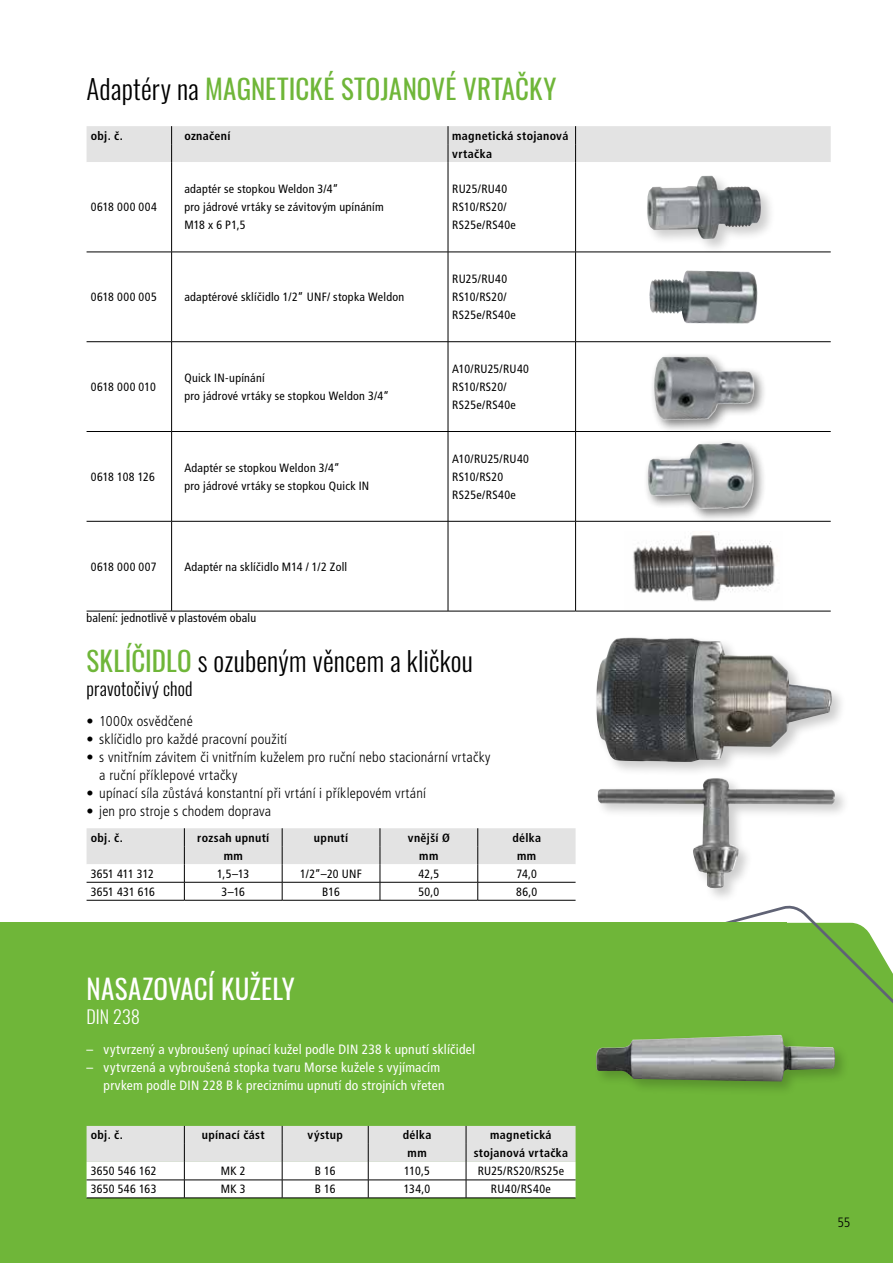
<style>
.page{position:relative;width:893px;height:1263px;background:#fff}
.page>*{position:absolute;margin:0;border:0;box-sizing:border-box;transform-origin:0 0}
.t1{font:27px "Oswald";letter-spacing:.01em;color:#6fb639}
.t2{font:300 27px "Oswald";letter-spacing:.01em;color:#000}
.t3{font:27px "Oswald";letter-spacing:.01em;color:#fff}
.t4{font:300 18px "Oswald";letter-spacing:.01em;color:#000}
.t5{font:300 18px "Oswald";letter-spacing:.005em;color:#fff}
.t6{font:300 condensed 14.25px/18px "Frutiger LT Pro";letter-spacing:.015em;color:#000}
.t7{font:condensed 13.5px/18px "Frutiger LT Pro";letter-spacing:.02em;color:#fff}
.t8{font:300 condensed 13.5px "Frutiger LT Pro";color:#000}
.t9{font:condensed 12px/18px "Frutiger LT Pro";letter-spacing:.02em;color:#000}
.t10{font:700 condensed 12px/18px "Frutiger LT Pro";letter-spacing:.025em;color:#000}
.t11{font:condensed 12px "Frutiger LT Pro";letter-spacing:.04em;color:#000}
.t12{font:condensed 12px "Frutiger LT Pro";letter-spacing:.045em;color:#000}
.t13{font:condensed 12px "Frutiger LT Pro";color:#000}
.t14{font:condensed 12px "Frutiger LT Pro";letter-spacing:-.005em;color:#000}
.s1{font-weight:300;color:#000}
.s2{font-weight:400;color:#6fb639}
</style>
<div class="page">
<div style="left:787px;top:1127px;width:106px;height:136px;background:#6fb639"></div>
<svg style="left:721px;top:905px;width:172px;height:222px"></svg>
<div style="left:0;top:923px;width:787px;height:340px;background:#6fb639"></div>
<svg style="left:87px;top:162px;width:744px;height:449px"></svg>
<hr style="left:448px;top:162px;width:1px;height:90px;background:#000">
<hr style="left:87px;top:252px;width:85px;height:1px;background:#000">
<hr style="left:172px;top:252px;width:276px;height:1px;background:#000">
<hr style="left:448px;top:252px;width:128px;height:1px;background:#000">
<hr style="left:448px;top:252px;width:1px;height:89px;background:#000">
<hr style="left:576px;top:252px;width:255px;height:1px;background:#000">
<hr style="left:87px;top:341px;width:85px;height:1px;background:#000">
<hr style="left:172px;top:341px;width:276px;height:1px;background:#000">
<hr style="left:448px;top:341px;width:128px;height:1px;background:#000">
<hr style="left:448px;top:342px;width:1px;height:89px;background:#000">
<hr style="left:576px;top:341px;width:255px;height:1px;background:#000">
<hr style="left:87px;top:431px;width:85px;height:1px;background:#000">
<hr style="left:172px;top:431px;width:276px;height:1px;background:#000">
<hr style="left:448px;top:431px;width:128px;height:1px;background:#000">
<hr style="left:448px;top:432px;width:1px;height:89px;background:#000">
<hr style="left:576px;top:431px;width:255px;height:1px;background:#000">
<hr style="left:87px;top:521px;width:85px;height:1px;background:#000">
<hr style="left:172px;top:521px;width:276px;height:1px;background:#000">
<hr style="left:448px;top:521px;width:128px;height:1px;background:#000">
<hr style="left:448px;top:521px;width:1px;height:90px;background:#000">
<hr style="left:576px;top:521px;width:255px;height:1px;background:#000">
<hr style="left:171px;top:162px;width:1px;height:90px;background:#000">
<hr style="left:171px;top:252px;width:1px;height:89px;background:#000">
<hr style="left:171px;top:342px;width:1px;height:89px;background:#000">
<hr style="left:171px;top:432px;width:1px;height:89px;background:#000">
<hr style="left:171px;top:521px;width:1px;height:90px;background:#000">
<hr style="left:87px;top:611px;width:85px;height:1px;background:#000">
<hr style="left:172px;top:611px;width:276px;height:1px;background:#000">
<hr style="left:448px;top:611px;width:128px;height:1px;background:#000">
<hr style="left:576px;top:611px;width:255px;height:1px;background:#000">
<div style="left:87px;top:126px;width:744px;height:36px;background:#e3e3e3"></div>
<hr style="left:575px;top:162px;width:1px;height:90px;background:#000">
<hr style="left:575px;top:252px;width:1px;height:89px;background:#000">
<hr style="left:575px;top:342px;width:1px;height:89px;background:#000">
<hr style="left:575px;top:432px;width:1px;height:89px;background:#000">
<hr style="left:575px;top:521px;width:1px;height:90px;background:#000">
<hr style="left:87px;top:900px;width:97px;height:1px;background:#000">
<hr style="left:184px;top:900px;width:98px;height:1px;background:#000">
<hr style="left:282px;top:900px;width:98px;height:1px;background:#000">
<hr style="left:380px;top:900px;width:98px;height:1px;background:#000">
<hr style="left:478px;top:900px;width:98px;height:1px;background:#000">
<svg style="left:87px;top:828px;width:489px;height:72px"></svg>
<div style="left:593px;top:634px;width:254px;height:143px;background:#000;opacity:.2"></div>
<img style="left:596px;top:637px;width:236px;height:125px">
<div style="left:593px;top:1032px;width:257px;height:64px;background:#000;opacity:.2"></div>
<img style="left:596px;top:1035px;width:239px;height:46px">
<svg style="left:87px;top:1126px;width:489px;height:72px;background:#e9e9e9"></svg>
<div style="left:644px;top:173px;width:132px;height:81px;background:#000;opacity:.2"></div>
<img style="left:647px;top:176px;width:114px;height:63px">
<div style="left:643px;top:438px;width:124px;height:84px;background:#000;opacity:.5"></div>
<img style="left:648px;top:443px;width:106px;height:66px">
<div style="left:649px;top:352px;width:118px;height:82px;background:#000;opacity:.5"></div>
<img style="left:653px;top:357px;width:101px;height:63px">
<img style="left:649px;top:270px;width:109px;height:54px">
<div style="left:595px;top:775px;width:255px;height:128px;background:#fff"></div>
<img style="left:598px;top:778px;width:237px;height:110px">
<img style="left:624px;top:532px;width:158px;height:77px">
<h1 class="t1" style="left:87px;top:65px;width:471px"><span class="s1">Adaptéry na</span> MAGNETICKÉ STOJANOVÉ VRTAČKY</h1>
<p class="t10" style="left:91px;top:126px;width:34px">obj. č.</p>
<p class="t10" style="left:184px;top:126px;width:48px">označení</p>
<p class="t10" style="left:452px;top:126px;width:118px">magnetická stojanová vrtačka</p>
<p class="t12" style="left:91px;top:200px;width:68px">0618 000 004</p>
<p class="t9" style="left:184px;top:180px;width:201px">adaptér se stopkou Weldon 3/4“<br>pro jádrové vrtáky se závitovým upínáním<br>M18 x 6 P1,5</p>
<p class="t9" style="left:452px;top:180px;width:65px">RU25/RU40<br>RS10/RS20/<br>RS25e/RS40e</p>
<p class="t11" style="left:91px;top:290px;width:67px">0618 000 005</p>
<p class="t9" style="left:184px;top:288px;width:221px">adaptérové sklíčidlo 1/2“ UNF/ stopka Weldon</p>
<p class="t9" style="left:452px;top:270px;width:65px">RU25/RU40<br>RS10/RS20/<br>RS25e/RS40e</p>
<p class="t9" style="left:91px;top:378px;width:67px">0618 000 010</p>
<p class="t9" style="left:184px;top:369px;width:206px">Quick IN-upínání<br>pro jádrové vrtáky se stopkou Weldon 3/4“</p>
<p class="t9" style="left:452px;top:360px;width:78px">A10/RU25/RU40<br>RS10/RS20/<br>RS25e/RS40e</p>
<p class="t13" style="left:91px;top:470px;width:65px">0618 108 126</p>
<p class="t9" style="left:184px;top:459px;width:186px">Adaptér se stopkou Weldon 3/4“<br>pro jádrové vrtáky se stopkou Quick IN</p>
<p class="t9" style="left:452px;top:450px;width:78px">A10/RU25/RU40<br>RS10/RS20<br>RS25e/RS40e</p>
<p class="t11" style="left:91px;top:559px;width:67px">0618 000 007</p>
<p class="t9" style="left:184px;top:558px;width:164px">Adaptér na sklíčidlo M14 / 1/2 Zoll</p>
<p class="t9" style="left:87px;top:609px;width:171px">balení: jednotlivě v plastovém obalu</p>
<h1 class="t2" style="left:87px;top:637px;width:388px"><span class="s2">SKLÍČIDLO</span> s ozubeným věncem a kličkou</h1>
<h2 class="t4" style="left:87px;top:673px;width:108px">pravotočivý chod</h2>
<p class="t6" style="left:87px;top:712px;width:108px">• 1000x osvědčené</p>
<p class="t6" style="left:87px;top:730px;width:202px">• sklíčidlo pro každé pracovní použití</p>
<p class="t6" style="left:99px;top:748px;width:393px;text-indent:-13px">• s vnitřním závitem či vnitřním kuželem pro ruční nebo stacionární vrtačky a ruční příklepové vrtačky</p>
<p class="t6" style="left:87px;top:784px;width:341px">• upínací síla zůstává konstantní při vrtání i příklepovém vrtání</p>
<p class="t6" style="left:87px;top:802px;width:186px">• jen pro stroje s chodem doprava</p>
<p class="t10" style="left:91px;top:829px;width:34px">obj. č.</p>
<p class="t10" style="left:197px;top:829px;width:74px">rozsah upnutí</p>
<p class="t10" style="left:314px;top:829px;width:36px">upnutí</p>
<p class="t10" style="left:408px;top:829px;width:44px">vnější Ø</p>
<p class="t10" style="left:512px;top:829px;width:30px">délka</p>
<p class="t10" style="left:224px;top:847px;width:21px">mm</p>
<p class="t10" style="left:419px;top:847px;width:21px">mm</p>
<p class="t10" style="left:517px;top:847px;width:21px">mm</p>
<p class="t14" style="left:91px;top:866px;width:65px">3651 411 312</p>
<p class="t9" style="left:217px;top:864px;width:34px">1,5–13</p>
<p class="t9" style="left:300px;top:864px;width:63px">1/2“–20 UNF</p>
<p class="t9" style="left:418px;top:864px;width:22px">42,5</p>
<p class="t9" style="left:516px;top:864px;width:22px">74,0</p>
<p class="t9" style="left:91px;top:883px;width:66px">3651 431 616</p>
<p class="t9" style="left:221px;top:883px;width:25px">3–16</p>
<p class="t9" style="left:322px;top:883px;width:19px">B16</p>
<p class="t9" style="left:418px;top:883px;width:22px">50,0</p>
<p class="t9" style="left:516px;top:883px;width:23px">86,0</p>
<h1 class="t3" style="left:87px;top:965px;width:210px">NASAZOVACÍ KUŽELY</h1>
<h2 class="t5" style="left:87px;top:1000px;width:55px">DIN 238</h2>
<p class="t7" style="left:87px;top:1040px;width:390px">– vytvrzený a vybroušený upínací kužel podle DIN 238 k upnutí sklíčidel</p>
<p class="t7" style="left:104px;top:1058px;width:343px;text-indent:-17px">– vytvrzená a vybroušená stopka tvaru Morse kužele s vyjímacím prvkem podle DIN 228 B k preciznímu upnutí do strojních vřeten</p>
<p class="t10" style="left:91px;top:1126px;width:34px">obj. č.</p>
<p class="t10" style="left:202px;top:1126px;width:64px">upínací část</p>
<p class="t10" style="left:308px;top:1126px;width:37px">výstup</p>
<p class="t10" style="left:403px;top:1126px;width:30px">délka</p>
<p class="t10" style="left:490px;top:1126px;width:63px">magnetická</p>
<p class="t10" style="left:408px;top:1144px;width:21px">mm</p>
<p class="t10" style="left:474px;top:1144px;width:96px">stojanová vrtačka</p>
<p class="t9" style="left:91px;top:1162px;width:67px">3650 546 162</p>
<p class="t9" style="left:221px;top:1162px;width:26px">MK 2</p>
<p class="t9" style="left:315px;top:1162px;width:22px">B 16</p>
<p class="t9" style="left:404px;top:1162px;width:27px">110,5</p>
<p class="t9" style="left:478px;top:1162px;width:88px">RU25/RS20/RS25e</p>
<p class="t9" style="left:91px;top:1180px;width:67px">3650 546 163</p>
<p class="t9" style="left:221px;top:1180px;width:26px">MK 3</p>
<p class="t9" style="left:315px;top:1180px;width:22px">B 16</p>
<p class="t9" style="left:404px;top:1180px;width:28px">134,0</p>
<p class="t9" style="left:491px;top:1180px;width:61px">RU40/RS40e</p>
<p class="t8" style="left:838px;top:1214px;width:14px">55</p>
</div>
